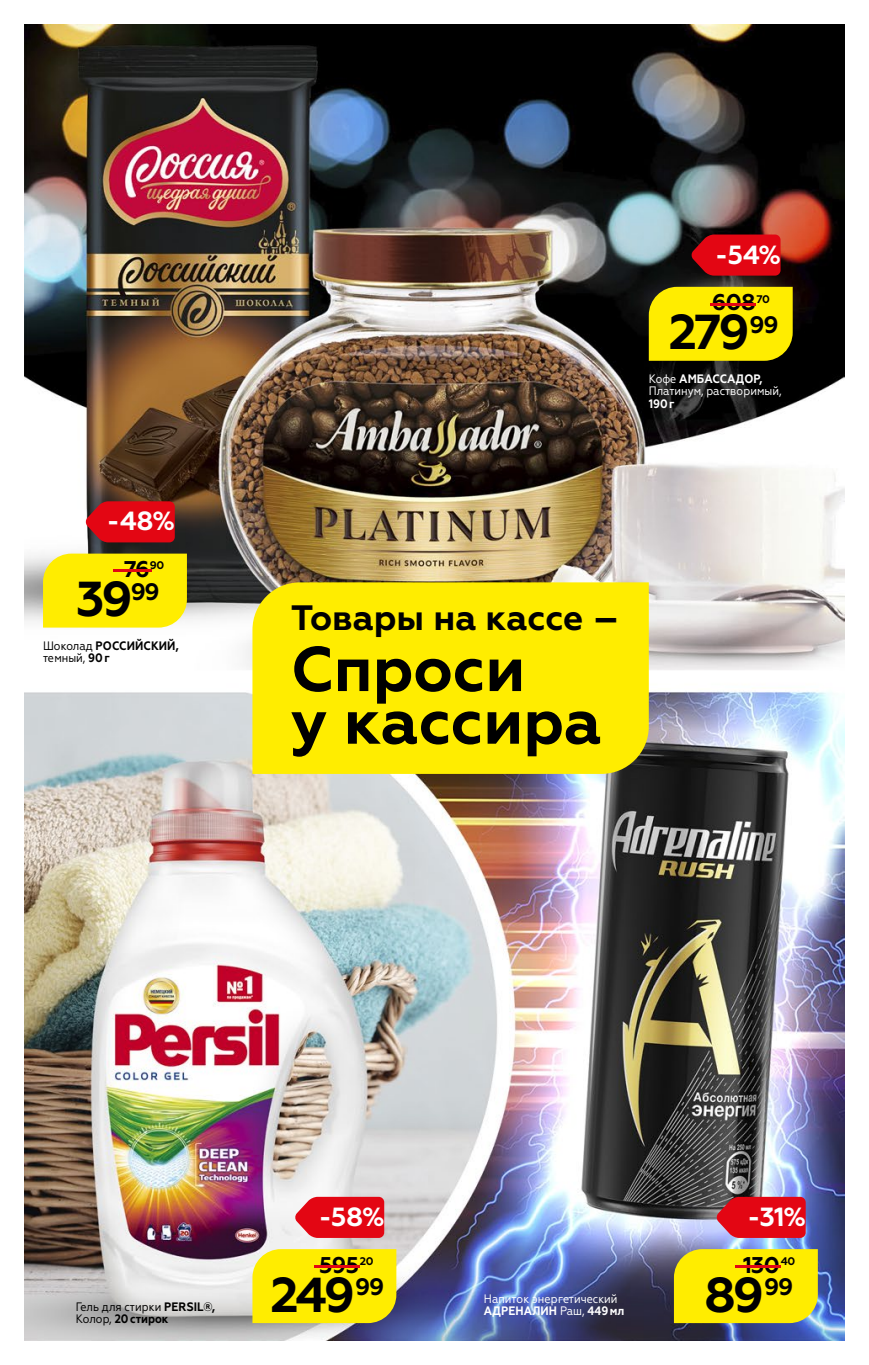
<style>
.page{position:relative;width:869px;height:1365px;background:#fff}
.page>*{position:absolute;margin:0;border:0;box-sizing:border-box;transform-origin:0 0}
.t1{font:700 63px/52.7px "Geometria";color:#000}
.t2{font:700 49px "Geometria";letter-spacing:-.065em;color:#000}
.t3{font:700 35.18px "Geometria";color:#000}
.t4{font:700 26.25px "Geometria";color:#fff}
.t5{font:700 22.75px "Geometria";letter-spacing:-.03em;color:#000}
.t6{font:700 22.75px "Geometria";color:#e30613;scale:6.5 1}
.t7{font:700 22.75px "Geometria";color:#e30613;scale:5.5 1}
.t8{font:12.25px/12.2px "Geometria Narrow";color:#fff}
.t9{font:12.25px/12.2px "Geometria Narrow";color:#000}
.t10{font:700 11.03px "Geometria";color:#000}
.s1{font-weight:700}
.s2{font-size:22.75px;color:#e30613}
</style>
<div class="page">
<img style="left:25px;top:25px;width:818px;height:1314px">
<div style="left:648px;top:287px;width:144px;height:74px;background:#ffed00"></div>
<svg style="left:690px;top:234px;width:90px;height:41px;background:#cb0612"></svg>
<div style="left:252px;top:1248px;width:144px;height:74px;background:#ffed00"></div>
<svg style="left:294px;top:1196px;width:90px;height:41px;background:#e4212c"></svg>
<div style="left:673px;top:1248px;width:144px;height:74px;background:#ffed00"></div>
<svg style="left:715px;top:1196px;width:90px;height:41px;background:#d81725"></svg>
<div style="left:43px;top:553px;width:144px;height:74px;background:#ffed00"></div>
<svg style="left:85px;top:501px;width:90px;height:41px;background:#d50f1a"></svg>
<div style="left:252px;top:582px;width:396px;height:191px;background:#ffed00"></div>
<p class="t4" style="left:107px;top:505px;width:70px">-48%</p>
<p class="t5" style="left:124px;top:555px;width:28px">76</p>
<p class="t10" style="left:150px;top:559px;width:16px">90</p>
<p class="t7" style="left:101px;top:555px;width:13px">-</p>
<p class="t2" style="left:76px;top:570px;width:85px">39<sup>99</sup></p>
<p class="t9" style="left:43px;top:639px;width:137px">Шоколад <span class="s1">РОССИЙСКИЙ, </span>темный, <span class="s1">90 г</span></p>
<p class="t4" style="left:715px;top:239px;width:67px">-54%</p>
<p class="t5" style="left:711px;top:289px;width:45px">608</p>
<p class="t10" style="left:695px;top:292px;width:76px"><span class="s2">-</span> 70</p>
<p class="t2" style="left:668px;top:303px;width:111px">279<sup>99</sup></p>
<p class="t8" style="left:648px;top:372px;width:134px">Кофе <span class="s1">АМБАССАДОР,<br></span>Платинум, растворимый,<br><span class="s1">190 г</span></p>
<p class="t3" style="left:291px;top:596px;width:330px">Товары на кассе –</p>
<p class="t1" style="left:291px;top:643px;width:312px">Cпроси<br>у кассира</p>
<p class="t9" style="left:76px;top:1300px;width:141px">Гель для стирки <span class="s1">PERSIL®,<br></span>Колор, <span class="s1">20 стирок</span></p>
<p class="t4" style="left:318px;top:1200px;width:67px">-58%</p>
<p class="t5" style="left:319px;top:1250px;width:41px">595</p>
<p class="t10" style="left:360px;top:1254px;width:15px">20</p>
<p class="t6" style="left:299px;top:1250px;width:13px">-</p>
<p class="t2" style="left:270px;top:1265px;width:115px">249<sup>99</sup></p>
<p class="t8" style="left:483px;top:1292px;width:142px">Напиток энергетический<br><span class="s1">АДРЕНАЛИН</span> Раш, <span class="s1">449 мл</span></p>
<p class="t4" style="left:747px;top:1200px;width:60px">-31%</p>
<p class="t5" style="left:742px;top:1250px;width:54px">130<sup>40</sup></p>
<p class="t6" style="left:720px;top:1250px;width:13px">-</p>
<p class="t2" style="left:704px;top:1265px;width:90px">89<sup>99</sup></p>
</div>
